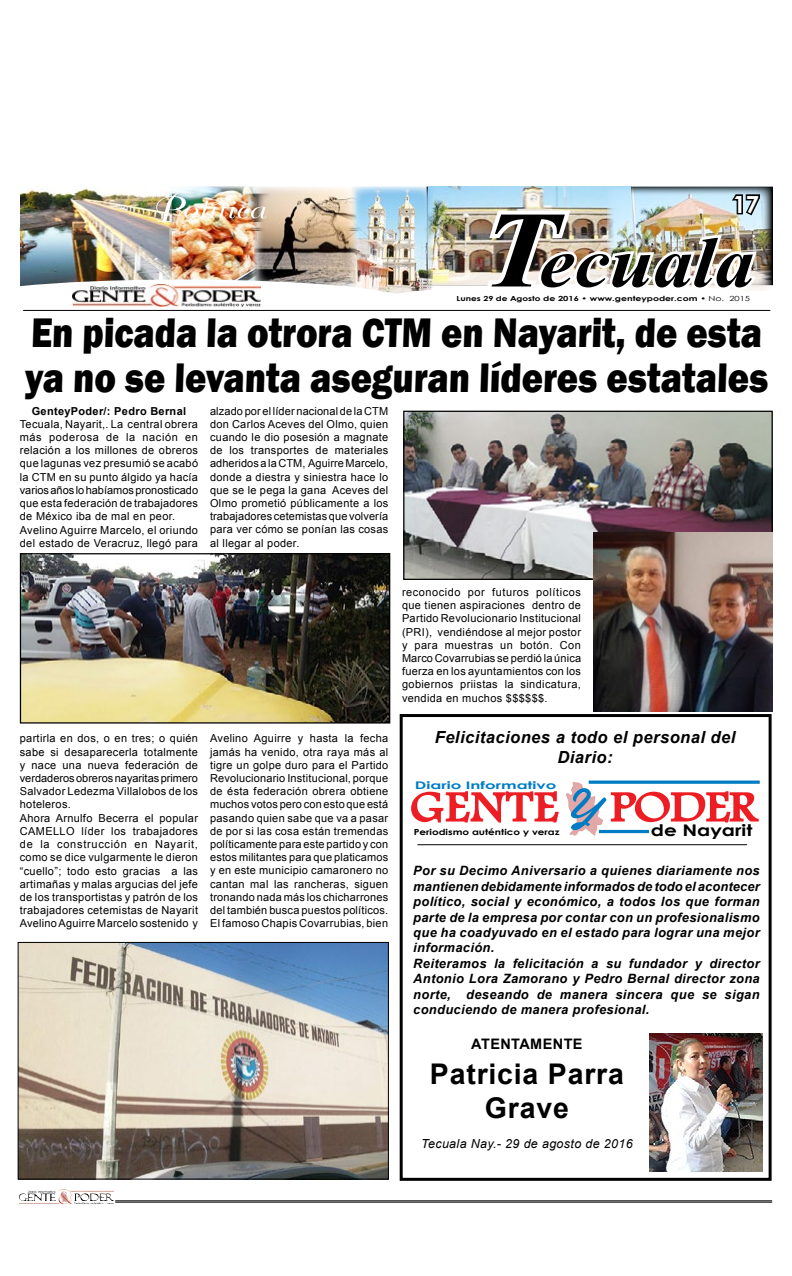
<style>
.page{position:relative;width:792px;height:1276px;background:#fff}
.page>*{position:absolute;margin:0;border:0;box-sizing:border-box;transform-origin:0 0}
.t1{font:italic 700 71.7px "Times New Roman";color:#000;scale:1.1 1}
.t2{font:800 42.5px/44.8px "Franklin Gothic";color:#000;scale:.85 1}
.t3{font:700 28.5px/34.2px "Arial";letter-spacing:.03em;color:#000;text-align:center}
.t4{font:700 25.2px "Century Gothic";color:#fff;scale:1.14 1}
.t5{font:700 23.6px "Century Gothic";color:#fff}
.t6{font:italic 700 16.7px/20px "Arial";letter-spacing:.03em;color:#000;text-align:center}
.t7{font:700 16px "Century Gothic";color:#000;scale:1.25 1}
.t8{font:700 14.5px "Arial";letter-spacing:.03em;color:#000}
.t9{font:italic 700 12.9px/15.4px "Arial";letter-spacing:.03em;color:#000}
.t10{font:italic 12.5px "Arial";letter-spacing:.03em;color:#000}
.t11{font:11px/13.2px "Arial";letter-spacing:.03em;color:#000;text-align:justify}
.t12{font:700 11px "Arial";letter-spacing:.03em;color:#000}
.t13{font:700 10.5px "Century Gothic";color:#007cc4;scale:1.58 1}
.t14{font:700 8.3px "Century Gothic";color:#000;scale:1.25 1}
.t15{font:700 7px "Century Gothic";color:#000;scale:1.29 1}
.s1{font-size:108.6px}
.s2{font-weight:400}
</style>
<div class="page">
<hr style="left:115px;top:1200px;width:657px;height:1px;background:#000">
<hr style="left:115px;top:1201px;width:657px;height:1px;background:#000">
<img style="left:57px;top:1189px;width:15px;height:12px">
<div style="left:400px;top:714px;width:372px;height:466px;border:3px solid #000"></div>
<img style="left:572px;top:780px;width:17px;height:4px">
<svg style="left:411px;top:784px;width:348px;height:52px"></svg>
<svg style="left:589px;top:780px;width:171px;height:4px"></svg>
<hr style="left:599px;top:830px;width:50px;height:3px;background:#007cc4">
<hr style="left:418px;top:844px;width:329px;height:1px;background:#000">
<img style="left:649px;top:1033px;width:114px;height:138px">
<img style="left:433px;top:187px;width:47px;height:98px">
<img style="left:20px;top:188px;width:149px;height:91px">
<img style="left:169px;top:187px;width:183px;height:92px">
<img style="left:352px;top:187px;width:81px;height:104px">
<svg style="left:20px;top:279px;width:392px;height:31px"></svg>
<img style="left:73px;top:285px;width:187px;height:21px">
<div style="left:370px;top:284px;width:421px;height:37px;background:#fff;border-radius:50%"></div>
<hr style="left:23px;top:310px;width:747px;height:1px;background:#000">
<img style="left:480px;top:187px;width:293px;height:103px">
<img style="left:405px;top:413px;width:366px;height:165px">
<div style="left:403px;top:411px;width:370px;height:169px;border:1px solid #000"></div>
<img style="left:22px;top:555px;width:366px;height:166px">
<div style="left:20px;top:553px;width:370px;height:170px;border:1px solid #000"></div>
<img style="left:141px;top:192px;width:129px;height:31px">
<img style="left:20px;top:944px;width:367px;height:233px">
<div style="left:18px;top:942px;width:371px;height:237px;border:1px solid #000"></div>
<img style="left:594px;top:532px;width:178px;height:179px">
<h3 class="t5" style="left:733px;top:186px;width:28px">17</h3>
<h3 class="t4" style="left:741px;top:188px;width:30px">17</h3>
<h1 class="t1" style="left:482px;top:212px;width:249px"><span class="s1">T</span>ecuala</h1>
<p class="t15" style="left:457px;top:293px;width:229px">Lunes 29 de Agosto de 2016 • www.genteypoder.com • <span class="s2">No. 2015</span></p>
<h2 class="t2" style="left:24px;top:310px;width:878px">En picada la otrora CTM en Nayarit, de esta ya no se levanta aseguran líderes estatales</h2>
<p class="t12" style="left:32px;top:403px;width:156px">GenteyPoder/: Pedro Bernal</p>
<p class="t11" style="left:20px;top:417px;width:180px;text-align:left">Tecuala, Nayarit,. La central obrera más poderosa de la nación en relación a los millones de obreros que lagunas vez presumió se acabó la CTM en su punto álgido ya hacía varios años lo habíamos pronosticado que esta federación de trabajadores de México iba de mal en peor.<br>Avelino Aguirre Marcelo, el oriundo del estado de Veracruz, llegó para</p>
<p class="t11" style="left:210px;top:404px;width:180px">alzado por el líder nacional de la CTM don Carlos Aceves del Olmo, quien cuando le dio posesión a magnate de los transportes de materiales adheridos a la CTM, Aguirre Marcelo, donde a diestra y siniestra hace lo que se le pega la gana Aceves del Olmo prometió públicamente a los trabajadores cetemistas que volvería para ver cómo se ponían las cosas al llegar al poder.</p>
<p class="t11" style="left:20px;top:732px;width:180px;text-align:left">partirla en dos, o en tres; o quién sabe si desaparecerla totalmente y nace una nueva federación de verdaderos obreros nayaritas primero<br>Salvador Ledezma Villalobos de los hoteleros.<br>Ahora Arnulfo Becerra el popular<br>CAMELLO líder los trabajadores de la construcción en Nayarit, como se dice vulgarmente le dieron “cuello”; todo esto gracias a las artimañas y malas argucias del jefe de los transportistas y patrón de los trabajadores cetemistas de Nayarit<br>Avelino Aguirre Marcelo sostenido y</p>
<p class="t11" style="left:210px;top:732px;width:180px">Avelino Aguirre y hasta la fecha jamás ha venido, otra raya más al tigre un golpe duro para el Partido Revolucionario Institucional, porque de ésta federación obrera obtiene muchos votos pero con esto que está pasando quien sabe que va a pasar de por si las cosa están tremendas políticamente para este partido y con estos militantes para que platicamos y en este municipio camaronero no cantan mal las rancheras, siguen tronando nada más los chicharrones del también busca puestos políticos.<br>El famoso Chapis Covarrubias, bien</p>
<p class="t11" style="left:402px;top:585px;width:181px">reconocido por futuros políticos que tienen aspiraciones dentro de Partido Revolucionario Institucional (PRI), vendiéndose al mejor postor y para muestras un botón. Con Marco Covarrubias se perdió la única fuerza en los ayuntamientos con los gobiernos priistas la sindicatura, vendida en muchos $$$$$$.</p>
<h3 class="t6" style="left:435px;top:728px;width:302px">Felicitaciones a todo el personal del<br>Diario:</h3>
<p class="t13" style="left:415px;top:776px;width:91px">Diario Informativo</p>
<p class="t14" style="left:414px;top:825px;width:118px">Periodismo auténtico y veraz</p>
<h3 class="t7" style="left:651px;top:818px;width:83px">de Nayarit</h3>
<p class="t9" style="left:413px;top:863px;width:348px">Por su Decimo Aniversario a quienes diariamente nos mantienen debidamente informados de todo el acontecer político, social y económico, a todos los que forman parte de la empresa por contar con un profesionalismo que ha coadyuvado en el estado para lograr una mejor información.<br>Reiteramos la felicitación a su fundador y director Antonio Lora Zamorano y Pedro Bernal director zona norte, deseando de manera sincera que se sigan conduciendo de manera profesional.</p>
<h3 class="t8" style="left:471px;top:1034px;width:113px">ATENTAMENTE</h3>
<h3 class="t3" style="left:430px;top:1057px;width:196px">Patricia Parra<br>Grave</h3>
<p class="t10" style="left:421px;top:1135px;width:213px">Tecuala Nay.- 29 de agosto de 2016</p>
</div>
